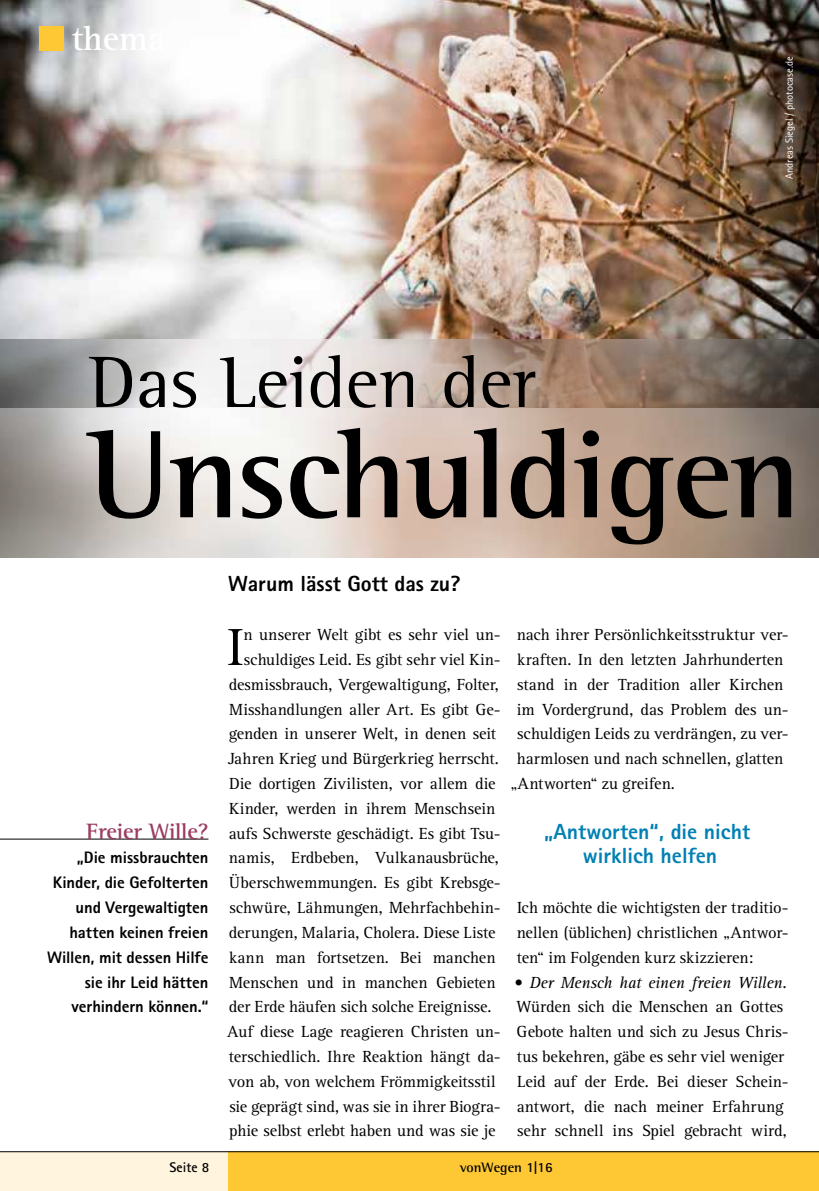
<style>
.page{position:relative;width:819px;height:1191px;background:#fff}
.page>*{position:absolute;margin:0;border:0;box-sizing:border-box;transform-origin:0 0}
.t1{font:700 127.75px "Rotis Semi Serif";letter-spacing:-.015em;color:#000}
.t2{font:74.38px "Rotis Semi Serif";color:#000}
.t3{font:53.9px "Rotis Serif";color:#000}
.t4{font:700 35px "Rotis Serif";color:#fff}
.t5{font:700 22.75px "Rotis Semi Serif";color:#9a3c61}
.t6{font:800 21.88px/24.8px "Rotis Sans Serif";color:#0080b4;text-align:center}
.t7{font:800 21.88px "Rotis Sans Serif";color:#000}
.t8{font:16.62px/24.8px "Rotis Serif";color:#000;text-align:justify}
.t9{font:800 16.62px/24.8px "Rotis Sans Serif";letter-spacing:-.005em;color:#000;text-align:right}
.t10{font:700 14px "Rotis Semi Serif";color:#000}
.t11{font:700 14px "Rotis Sans Serif";color:#000}
.t12{font:10.5px "Rotis Sans Serif";color:#fff}
.s1{font-style:italic}
.s2{font-family:"Rotis Sans Serif"}
</style>
<div class="page">
<img style="left:0;top:0;width:819px;height:339px">
<div style="left:0;top:1151px;width:819px;height:40px;background:#fff4dd"></div>
<div style="left:228px;top:1151px;width:591px;height:40px;background:#fdc833"></div>
<hr style="left:0;top:1151px;width:819px;height:1px;background:#000">
<img style="left:0;top:339px;width:819px;height:218px">
<hr style="left:0;top:838px;width:208px;height:1px;background:#000">
<div style="left:40px;top:26px;width:24px;height:24px;background:#fdc833"></div>
<h3 class="t4" style="left:71px;top:18px;width:96px">thema</h3>
<p class="t12" style="left:783px;top:179px;width:124px;rotate:-90deg">Andreas Siegel / photocase.de</p>
<h2 class="t2" style="left:89px;top:338px;width:448px">Das Leiden der</h2>
<h1 class="t1" style="left:88px;top:398px;width:714px">Unschuldigen</h1>
<h3 class="t5" style="left:86px;top:817px;width:123px">Freier Wille?</h3>
<p class="t9" style="left:47px;top:845px;width:163px">„Die missbrauchten<br>Kinder, die Gefolterten und Vergewaltigten hatten keinen freien<br>Willen, mit dessen Hilfe sie ihr Leid hätten verhindern können.“</p>
<h3 class="t7" style="left:228px;top:569px;width:234px">Warum lässt Gott das zu?</h3>
<h3 class="t3" style="left:227px;top:616px;width:17px">I</h3>
<p class="t8" style="left:243px;top:622px;width:259px">n unserer Welt gibt es sehr viel un-</p>
<p class="t8" style="left:244px;top:647px;width:258px">schuldiges Leid. Es gibt sehr viel Kin-</p>
<p class="t8" style="left:229px;top:672px;width:271px">desmissbrauch, Vergewaltigung, Folter,</p>
<p class="t8" style="left:229px;top:697px;width:273px">Misshandlungen aller Art. Es gibt Ge-</p>
<p class="t8" style="left:229px;top:722px;width:269px">genden in unserer Welt, in denen seit</p>
<p class="t8" style="left:228px;top:746px;width:273px">Jahren Krieg und Bürgerkrieg herrscht.</p>
<p class="t8" style="left:229px;top:771px;width:268px">Die dortigen Zivilisten, vor allem die</p>
<p class="t8" style="left:229px;top:796px;width:268px">Kinder, werden in ihrem Menschsein</p>
<p class="t8" style="left:229px;top:821px;width:273px">aufs Schwerste geschädigt. Es gibt Tsu-</p>
<p class="t8" style="left:229px;top:846px;width:271px">namis, Erdbeben, Vulkanausbrüche,</p>
<p class="t8" style="left:229px;top:871px;width:273px">Überschwemmungen. Es gibt Krebsge-</p>
<p class="t8" style="left:229px;top:895px;width:273px">schwüre, Lähmungen, Mehrfachbehin-</p>
<p class="t8" style="left:229px;top:920px;width:268px">derungen, Malaria, Cholera. Diese Liste</p>
<p class="t8" style="left:229px;top:945px;width:268px">kann man fortsetzen. Bei manchen</p>
<p class="t8" style="left:229px;top:970px;width:268px">Menschen und in manchen Gebieten</p>
<p class="t8" style="left:229px;top:995px;width:264px">der Erde häufen sich solche Ereignisse.</p>
<p class="t8" style="left:227px;top:1019px;width:275px">Auf diese Lage reagieren Christen un-</p>
<p class="t8" style="left:229px;top:1044px;width:273px">terschiedlich. Ihre Reaktion hängt da-</p>
<p class="t8" style="left:229px;top:1069px;width:268px">von ab, von welchem Frömmigkeitsstil</p>
<p class="t8" style="left:229px;top:1094px;width:273px">sie geprägt sind, was sie in ihrer Biogra-</p>
<p class="t8" style="left:229px;top:1119px;width:268px">phie selbst erlebt haben und was sie je</p>
<p class="t8" style="left:516px;top:623px;width:273px">nach ihrer Persönlichkeitsstruktur ver-</p>
<p class="t8" style="left:517px;top:647px;width:268px">kraften. In den letzten Jahrhunderten</p>
<p class="t8" style="left:517px;top:672px;width:268px">stand in der Tradition aller Kirchen</p>
<p class="t8" style="left:516px;top:697px;width:273px">im Vordergrund, das Problem des un-</p>
<p class="t8" style="left:517px;top:722px;width:273px">schuldigen Leids zu verdrängen, zu ver-</p>
<p class="t8" style="left:517px;top:747px;width:268px">harmlosen und nach schnellen, glatten</p>
<p class="t8" style="left:510px;top:771px;width:166px">„Antworten“ zu greifen.</p>
<h3 class="t6" style="left:544px;top:818px;width:207px">„Antworten“, die nicht wirklich helfen</h3>
<p class="t8" style="left:516px;top:895px;width:273px">Ich möchte die wichtigsten der traditio&shy;nellen (üblichen) christlichen „Antwor&shy;ten“ im Folgenden kurz skizzieren:</p>
<p class="t8" style="left:514px;top:970px;width:275px;text-align:left">• <span class="s1">Der Mensch hat einen freien Willen.<br></span>Würden sich die Menschen an Gottes Gebote halten und sich zu Jesus Chris&shy;tus bekehren, gäbe es sehr viel weniger Leid auf der Erde. Bei dieser Schein&shy;antwort, die nach meiner Erfahrung sehr schnell ins Spiel gebracht wird,</p>
<p class="t11" style="left:170px;top:1158px;width:41px">Seite 8</p>
<p class="t10" style="left:459px;top:1159px;width:94px">vonWegen <span class="s2">1|16</span></p>
</div>
